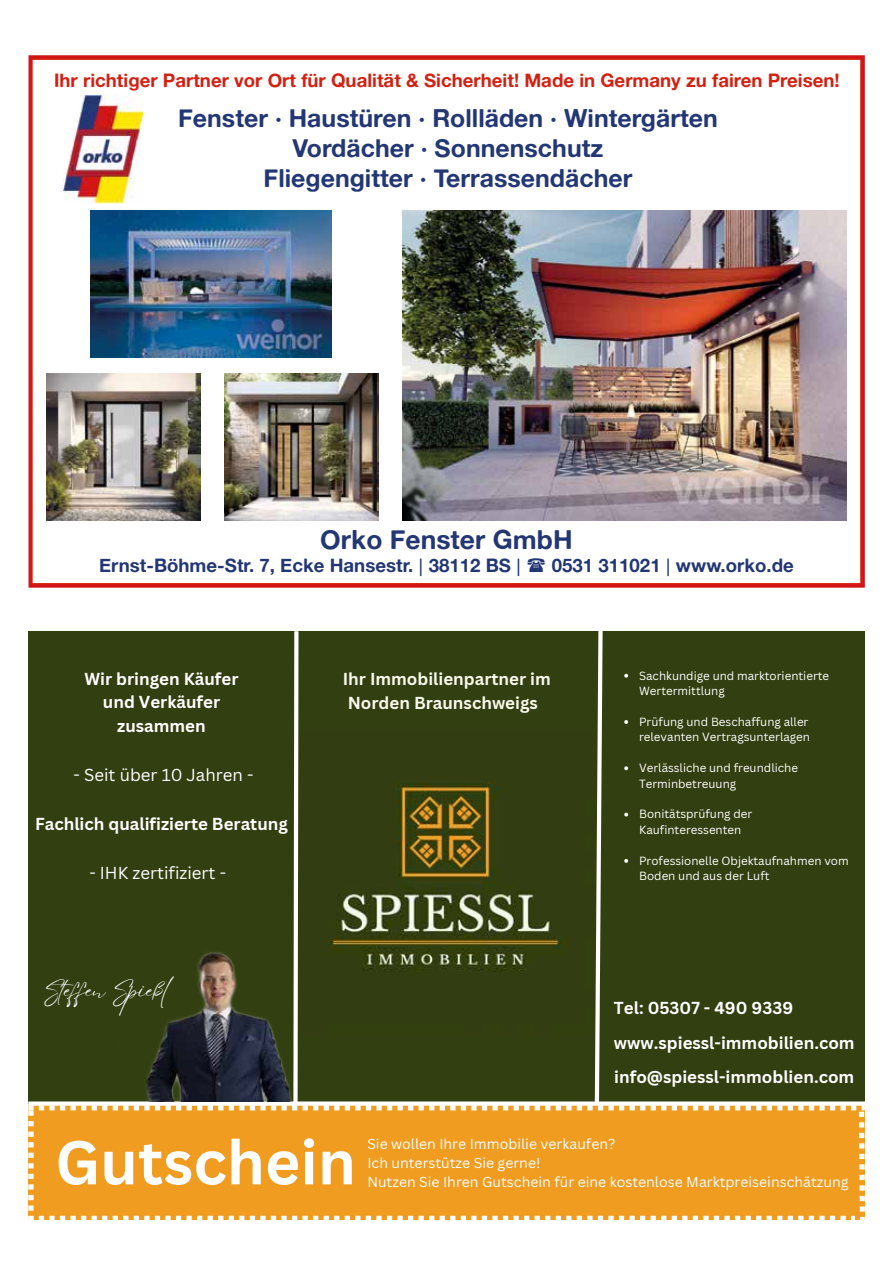
<style>
.page{position:relative;width:893px;height:1263px;background:#fff}
.page>*{position:absolute;margin:0;border:0;box-sizing:border-box;transform-origin:0 0}
.t1{font:700 60.45px "Canva Sans";color:#fff}
.t2{font:26.4px "Alte Haas Grotesk Bold";color:#233775}
.t3{font:24.9px/29.8px "Alte Haas Grotesk Bold";color:#233775;text-align:center}
.t4{font:24.9px "Alte Haas Grotesk Bold";color:#253486}
.t5{font:22.5px "Eyesome Script";color:#fff}
.t6{font:18.6px "Alte Haas Grotesk Bold";color:#d42011}
.t7{font:18.6px "Alte Haas Grotesk Bold";color:#233775}
.t8{font:18.6px "Alte Haas Grotesk Bold";color:#253486}
.t9{font:700 16.8px/23.2px "Canva Sans";color:#fff;text-align:center}
.t10{font:700 16.8px/23.2px "Canva Sans";color:#f8faec}
.t11{font:16.8px "Canva Sans";color:#fff}
.t12{font:14.1px/18.9px "Canva Sans";color:#fff}
.t13{font:11.55px/15.5px "Canva Sans";color:#fff}
.s1{font-family:"Times LT Std";font-weight:600}
.s2{font-family:"Arial"}
.s3{color:#253486}
</style>
<div class="page">
<img style="left:64px;top:96px;width:79px;height:108px">
<img style="left:402px;top:210px;width:444px;height:310px">
<img style="left:47px;top:373px;width:153px;height:147px">
<img style="left:225px;top:373px;width:153px;height:147px">
<img style="left:91px;top:210px;width:241px;height:147px">
<svg style="left:63px;top:95px;width:18px;height:93px"></svg>
<div style="left:29px;top:55px;width:836px;height:533px;border:3px solid #d11516"></div>
<svg style="left:28px;top:631px;width:837px;height:589px;background:#5b561b"></svg>
<h3 class="t6" style="left:54px;top:69px;width:787px">Ihr richtiger Partner vor Ort für Qualität &amp; Sicherheit! Made in Germany zu fairen Preisen!</h3>
<h3 class="t3" style="left:178px;top:103px;width:541px">Fenster · Haustüren · Rollläden · Wintergärten<br>Vordächer · Sonnenschutz<br>Fliegengitter · Terrassendächer</h3>
<h3 class="t4" style="left:262px;top:166px;width:370px">Fliegengitter <span class="s1">·</span> Terrassendächer</h3>
<h2 class="t2" style="left:320px;top:523px;width:254px">Orko Fenster GmbH</h2>
<h3 class="t7" style="left:552px;top:553px;width:244px">0531 311021 <span class="s2">|</span> www.orko.de</h3>
<h3 class="t4" style="left:328px;top:524px;width:239px">Orko Fenster GmbH</h3>
<h3 class="t8" style="left:75px;top:553px;width:421px">Ernst-Böhme-Str. 7 / Ecke Hansestr., 38112 BS,</h3>
<h3 class="t7" style="left:99px;top:553px;width:514px">Ernst-Böhme-Str. 7, Ecke Hansestr. <span class="s2">|</span> 38112 BS <span class="s2">|</span> <span class="s3">05 31 / 31</span></h3>
<h3 class="t8" style="left:643px;top:553px;width:178px">21-24, inf @orko.de</h3>
<h3 class="t9" style="left:84px;top:668px;width:156px">Wir bringen Käufer und Verkäufer zusammen</h3>
<h3 class="t11" style="left:74px;top:764px;width:181px">- Seit über 10 Jahren -</h3>
<h3 class="t9" style="left:35px;top:812px;width:254px">Fachlich qualifizierte Beratung</h3>
<h3 class="t11" style="left:89px;top:863px;width:138px">- IHK zertifiziert -</h3>
<h3 class="t5" style="left:43px;top:975px;width:127px">Steffen Spießl</h3>
<h3 class="t10" style="left:343px;top:668px;width:210px">Ihr Immobilienpartner im<br>Norden Braunschweigs</h3>
<p class="t13" style="left:639px;top:668px;width:192px">Sachkundige und marktorientierte<br>Wertermittlung</p>
<p class="t13" style="left:639px;top:714px;width:172px">Prüfung und Beschaffung aller relevanten Vertragsunterlagen</p>
<p class="t13" style="left:639px;top:760px;width:160px">Verlässliche und freundliche<br>Terminbetreuung</p>
<p class="t13" style="left:639px;top:806px;width:115px">Bonitätsprüfung der<br>Kaufinteressenten</p>
<p class="t13" style="left:639px;top:853px;width:211px">Professionelle Objektaufnahmen vom<br>Boden und aus der Luft</p>
<h3 class="t9" style="left:614px;top:996px;width:181px">Tel: 05307 - 490 9339</h3>
<h3 class="t9" style="left:614px;top:1031px;width:242px">www.spiessl-immobilien.com</h3>
<h3 class="t9" style="left:614px;top:1066px;width:242px">info@spiessl-immoblien.com</h3>
<h1 class="t1" style="left:55px;top:1126px;width:302px">Gutschein</h1>
<p class="t12" style="left:367px;top:1134px;width:483px">Sie wollen Ihre Immobilie verkaufen?<br>Ich unterstütze Sie gerne!<br>Nutzen Sie Ihren Gutschein für eine kostenlose Marktpreiseinschätzung</p>
</div>
